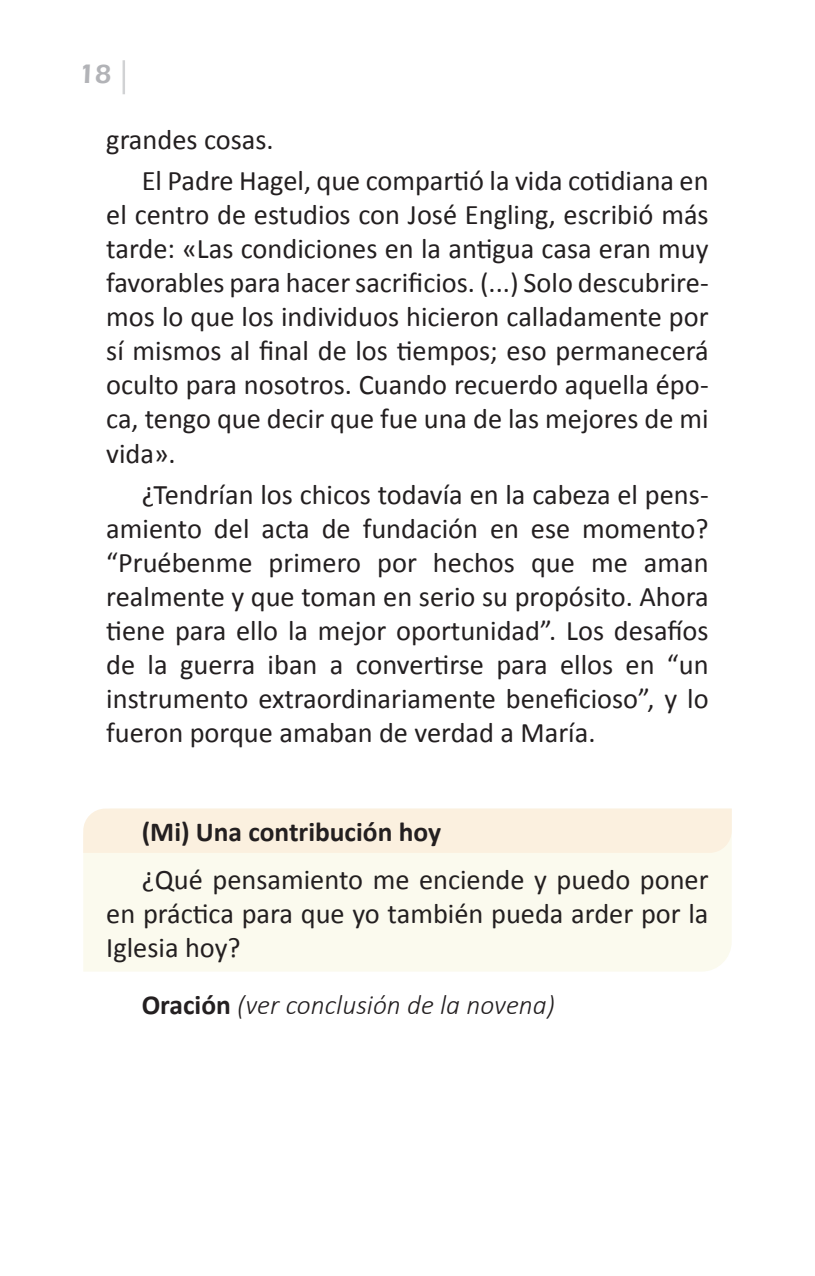
<style>
.page{position:relative;width:815px;height:1276px;background:#fff}
.page>*{position:absolute;margin:0;border:0;box-sizing:border-box;transform-origin:0 0}
.t1{font:28.5px/34px "Calibri";color:#231f20;text-align:justify}
.t2{font:italic 300 27.5px "Calibri";color:#231f20}
.t3{font:700 27.5px "Calibri";color:#231f20}
.t4{font:600 27.5px "Eras ITC";color:#b2b3b7}
.s1{font-weight:700;font-style:normal}
</style>
<div class="page">
<hr style="left:123px;top:60px;width:2px;height:34px;background:#d1d2d4">
<div style="left:83px;top:853px;width:649px;height:118px;background:#fbfaee"></div>
<div style="left:83px;top:808px;width:649px;height:45px;background:#fbf0df"></div>
<p class="t4" style="left:78px;top:58px;width:35px">18</p>
<p class="t1" style="left:142px;top:121px;width:568px;line-height:41.2px;text-indent:-35px">grandes cosas.<br>El Padre Hagel, que compartió la vida cotidiana en</p>
<p class="t1" style="left:106px;top:200px;width:604px">el centro de estudios con José Engling, escribió más tarde: «Las condiciones en la antigua casa eran muy favorables para hacer sacrificios. (...) Solo descubrire&shy;mos lo que los individuos hicieron calladamente por sí mismos al final de los tiempos; eso permanecerá oculto para nosotros. Cuando recuerdo aquella épo&shy;ca, tengo que decir que fue una de las mejores de mi vida».</p>
<p class="t1" style="left:106px;top:479px;width:604px;text-indent:35px">¿Tendrían los chicos todavía en la cabeza el pens&shy;amiento del acta de fundación en ese momento? “Pruébenme primero por hechos que me aman realmente y que toman en serio su propósito. Ahora tiene para ello la mejor oportunidad”. Los desafíos de la guerra iban a convertirse para ellos en “un instrumento extraordinariamente beneficioso”, y lo fueron porque amaban de verdad a María.</p>
<p class="t3" style="left:142px;top:812px;width:301px">(Mi) Una contribución hoy</p>
<p class="t1" style="left:106px;top:864px;width:604px;text-indent:35px">¿Qué pensamiento me enciende y puedo poner en práctica para que yo también pueda arder por la Iglesia hoy?</p>
<p class="t2" style="left:142px;top:995px;width:415px"><span class="s1">Oración</span> (ver conclusión de la novena)</p>
</div>
